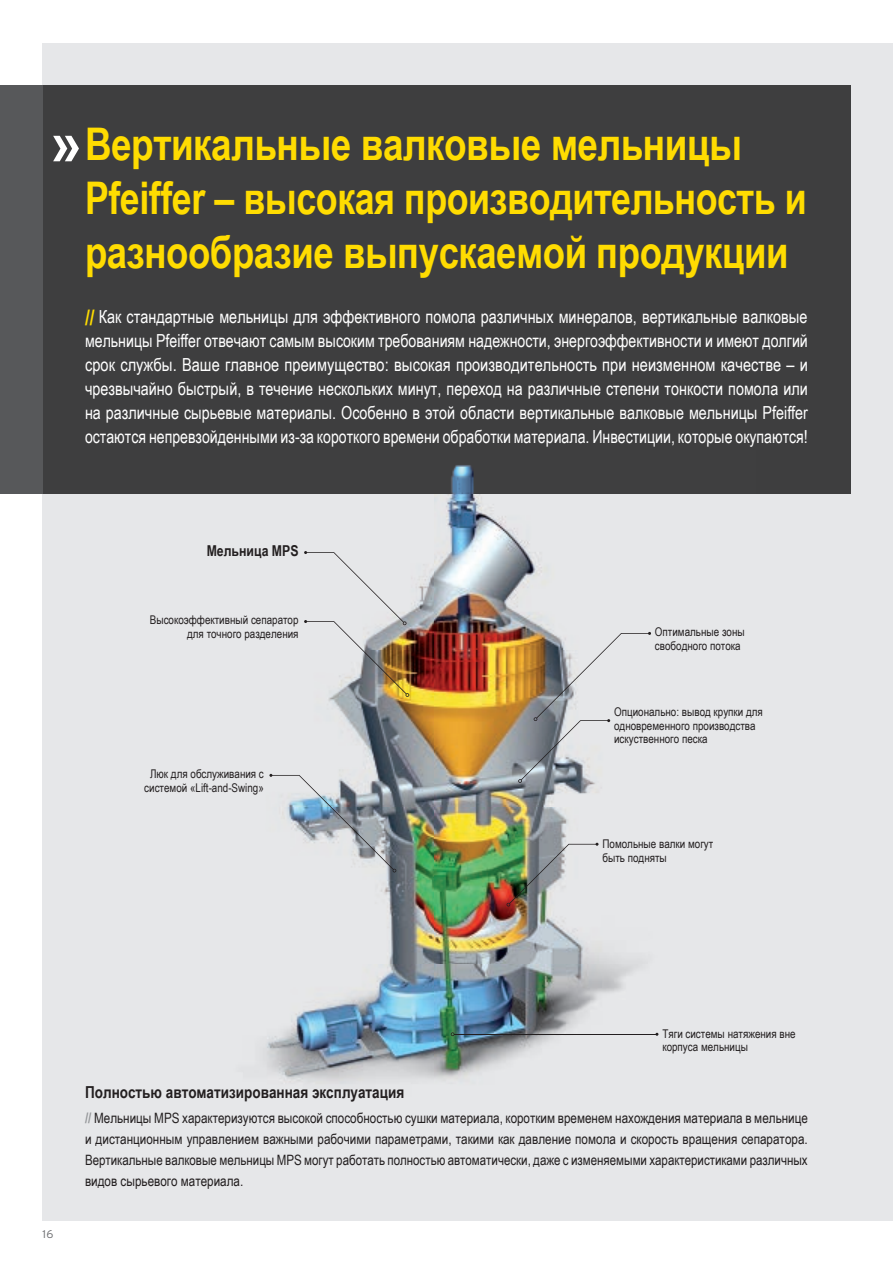
<style>
.page{position:relative;width:893px;height:1263px;background:#fff}
.page>*{position:absolute;margin:0;border:0;box-sizing:border-box;transform-origin:0 0}
.t1{font:700 45px/54px "Arial Narrow";letter-spacing:-.01em;color:#ffdc01}
.t2{font:18px/24px "Arial Narrow";color:#fff;text-align:justify}
.t3{font:700 16.5px "Arial Narrow";color:#231f20}
.t4{font:700 15px "Arial Narrow";color:#231f20}
.t5{font:14.25px/21px "Arial Narrow";color:#231f20;text-align:justify}
.t6{font:12px/13.5px "Arial Narrow";color:#231f20}
.t7{font:300 11.25px "Interstate";color:#6c6d70}
.s1{font-weight:700;font-size:21px;color:#ffdc01}
.s2{font-weight:700;color:#939598}
</style>
<div class="page">
<div style="left:43px;top:43px;width:850px;height:1177px;background:#e6e7e9"></div>
<div style="left:43px;top:85px;width:807px;height:408px;background:#3e3e3f"></div>
<img style="left:220px;top:465px;width:536px;height:619px">
<div style="left:0;top:85px;width:43px;height:408px;background:#57585a"></div>
<svg style="left:304px;top:551px;width:105px;height:146px"></svg>
<svg style="left:269px;top:774px;width:127px;height:98px"></svg>
<img style="left:507px;top:843px;width:91px;height:63px">
<svg style="left:518px;top:632px;width:133px;height:151px"></svg>
<hr style="left:454px;top:1034px;width:203px;height:1px;background:#231f20">
<svg style="left:451px;top:1032px;width:3px;height:4px"></svg>
<svg style="left:53px;top:136px;width:26px;height:25px"></svg>
<h1 class="t1" style="left:85px;top:115px;width:723px">Вертикальные валковые мельницы<br>Pfeiffer – высокая производительность и разнообразие выпускаемой продукции</h1>
<p class="t2" style="left:85px;top:304px;width:724px"><span class="s1">//</span> Как стандартные мельницы для эффективного помола различных минералов, вертикальные валковые мельницы Pfeiffer отвечают самым высоким требованиям надежности, энергоэффективности и имеют долгий срок службы. Ваше главное преимущество: высокая производительность при неизменном качестве – и чрезвычайно быстрый, в течение нескольких минут, переход на различные степени тонкости помола или на различные сырьевые материалы. Особенно в этой области вертикальные валковые мельницы Pfeiffer остаются непревзойденными из-за короткого времени обработки материала. Инвестиции, которые окупаются!</p>
<p class="t4" style="left:207px;top:539px;width:93px">Мельница MPS</p>
<p class="t6" style="left:150px;top:613px;width:150px;text-align:right">Высокоэффективный сепаратор для точного разделения</p>
<p class="t6" style="left:144px;top:767px;width:121px;text-align:center">Люк для обслуживания с системой «Lift-and-Swing»</p>
<p class="t6" style="left:655px;top:625px;width:91px">Оптимальные зоны свободного потока</p>
<p class="t6" style="left:614px;top:705px;width:150px">Опционально: вывод крупки для одновременного производства искуственного песка</p>
<p class="t6" style="left:602px;top:837px;width:112px">Помольные валки могут быть подняты</p>
<p class="t7" style="left:43px;top:1228px;width:12px">16</p>
<p class="t6" style="left:662px;top:1026px;width:135px">Тяги системы натяжения вне корпуса мельницы</p>
<p class="t3" style="left:85px;top:1080px;width:321px">Полностью автоматизированная эксплуатация</p>
<p class="t5" style="left:85px;top:1107px;width:724px"><span class="s2">//</span> Мельницы MPS характеризуются высокой способностью сушки материала, коротким временем нахождения материала в мельнице и дистанционным управлением важными рабочими параметрами, такими как давление помола и скорость вращения сепаратора.<br>Вертикальные валковые мельницы MPS могут работать полностью автоматически, даже с изменяемыми характеристиками различных видов сырьевого материала.</p>
</div>
